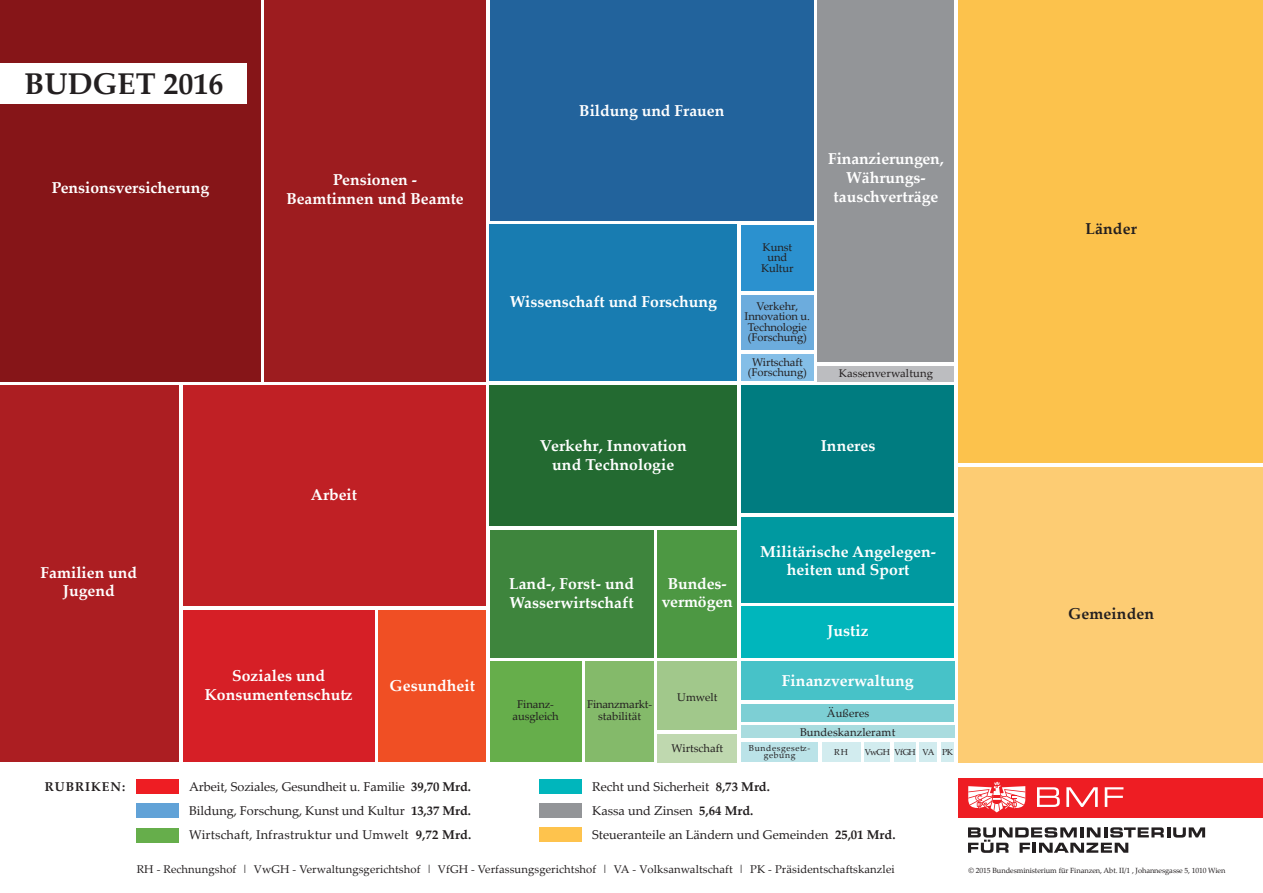
<style>
.page{position:relative;width:1263px;height:893px;background:#fff}
.page>*{position:absolute;margin:0;border:0;box-sizing:border-box;transform-origin:0 0}
.t1{font:700 30px "Palatino Linotype";color:#231f20}
.t2{font:700 15.75px/18.9px "Palatino Linotype";color:#fff;text-align:center}
.t3{font:700 15.75px "Palatino Linotype";letter-spacing:.01em;color:#231f20}
.t4{font:12.75px/24px "Palatino Linotype";color:#231f20;text-align:justify}
.t5{font:700 12.75px "Palatino Linotype";letter-spacing:.075em;color:#231f20}
.t6{font:11.25px "Palatino Linotype";letter-spacing:.01em;color:#231f20}
.t7{font:11.25px/10.5px "Palatino Linotype";letter-spacing:-.01em;color:#231f20;text-align:center}
.t8{font:11.25px/12px "Palatino Linotype";letter-spacing:-.02em;color:#231f20;text-align:center}
.t9{font:8.7px/7.5px "Palatino Linotype";letter-spacing:.07em;color:#231f20;text-align:center}
.t10{font:7.5px "Palatino Linotype";letter-spacing:-.01em;color:#231f20}
.s1{font-weight:700}
</style>
<div class="page">
<div style="left:0;top:0;width:260px;height:381px;background:#861518"></div>
<div style="left:264px;top:0;width:222px;height:381px;background:#9d1c1f"></div>
<div style="left:0;top:385px;width:179px;height:377px;background:#ac1e22"></div>
<div style="left:183px;top:385px;width:303px;height:221px;background:#c02025"></div>
<div style="left:183px;top:611px;width:191px;height:151px;background:#d61f26"></div>
<div style="left:378px;top:611px;width:108px;height:151px;background:#f04f24"></div>
<div style="left:490px;top:0;width:323px;height:220px;background:#22639c"></div>
<div style="left:490px;top:225px;width:247px;height:156px;background:#187cb1"></div>
<div style="left:741px;top:225px;width:72px;height:65px;background:#2b91cf"></div>
<div style="left:741px;top:295px;width:72px;height:55px;background:#6cacdd"></div>
<div style="left:741px;top:354px;width:72px;height:27px;background:#84bee7"></div>
<div style="left:958px;top:0;width:305px;height:463px;background:#fcc24c"></div>
<div style="left:958px;top:467px;width:305px;height:295px;background:#fdcc73"></div>
<div style="left:818px;top:0;width:136px;height:362px;background:#939598"></div>
<div style="left:818px;top:366px;width:136px;height:15px;background:#bcbdc0"></div>
<div style="left:490px;top:385px;width:247px;height:141px;background:#236a31"></div>
<div style="left:490px;top:530px;width:164px;height:127px;background:#3e853d"></div>
<div style="left:658px;top:530px;width:79px;height:127px;background:#4d9843"></div>
<div style="left:490px;top:662px;width:91px;height:100px;background:#66ae4b"></div>
<div style="left:585px;top:662px;width:69px;height:100px;background:#84ba6a"></div>
<div style="left:658px;top:662px;width:79px;height:68px;background:#a1c88b"></div>
<div style="left:658px;top:734px;width:79px;height:28px;background:#bfd8af"></div>
<div style="left:741px;top:385px;width:213px;height:128px;background:#007c80"></div>
<div style="left:741px;top:517px;width:213px;height:85px;background:#0099a0"></div>
<div style="left:741px;top:606px;width:213px;height:51px;background:#00b6bc"></div>
<div style="left:741px;top:662px;width:213px;height:38px;background:#47c2c8"></div>
<div style="left:741px;top:704px;width:213px;height:17px;background:#7dcfd4"></div>
<div style="left:741px;top:725px;width:213px;height:13px;background:#a9dcdf"></div>
<div style="left:741px;top:743px;width:77px;height:19px;background:#bbe3e8"></div>
<div style="left:941px;top:743px;width:13px;height:19px;background:#d2ecef"></div>
<div style="left:920px;top:743px;width:17px;height:19px;background:#d2ecef"></div>
<div style="left:894px;top:743px;width:21px;height:19px;background:#d2ecef"></div>
<div style="left:864px;top:743px;width:26px;height:19px;background:#d2ecef"></div>
<div style="left:822px;top:743px;width:38px;height:19px;background:#d2ecef"></div>
<div style="left:136px;top:779px;width:43px;height:15px;background:#ee1d23"></div>
<div style="left:136px;top:803px;width:43px;height:15px;background:#61a2d7"></div>
<div style="left:136px;top:828px;width:43px;height:14px;background:#66ae4b"></div>
<div style="left:539px;top:779px;width:42px;height:15px;background:#00b6bc"></div>
<div style="left:539px;top:803px;width:42px;height:15px;background:#939598"></div>
<div style="left:539px;top:827px;width:42px;height:15px;background:#fec34d"></div>
<svg style="left:968px;top:827px;width:237px;height:26px"></svg>
<div style="left:959px;top:778px;width:304px;height:39px;background:#ee1d23"></div>
<svg style="left:1037px;top:787px;width:23px;height:20px"></svg>
<svg style="left:1066px;top:787px;width:32px;height:20px"></svg>
<svg style="left:1105px;top:787px;width:18px;height:20px"></svg>
<svg style="left:968px;top:781px;width:58px;height:32px"></svg>
<div style="left:0;top:64px;width:246px;height:40px;background:#fff"></div>
<h1 class="t1" style="left:25px;top:63px;width:200px">BUDGET 2016</h1>
<p class="t2" style="left:52px;top:178px;width:159px">Pensionsversicherung</p>
<p class="t2" style="left:286px;top:169px;width:179px">Pensionen -<br>Beamtinnen und Beamte</p>
<p class="t2" style="left:579px;top:100px;width:147px">Bildung und Frauen</p>
<p class="t7" style="left:761px;top:241px;width:34px">Kunst und<br>Kultur</p>
<p class="t2" style="left:510px;top:291px;width:208px">Wissenschaft und Forschung</p>
<p class="t7" style="left:745px;top:300px;width:67px">Verkehr,<br>Innovation u.<br>Technologie (Forschung)</p>
<p class="t7" style="left:748px;top:356px;width:61px">Wirtschaft (Forschung)</p>
<p class="t2" style="left:828px;top:149px;width:117px">Finanzierungen,<br>Währungs&shy;tauschverträge</p>
<p class="t6" style="left:839px;top:365px;width:96px">Kassenverwaltung</p>
<p class="t3" style="left:1085px;top:218px;width:53px">Länder</p>
<p class="t2" style="left:311px;top:484px;width:48px">Arbeit</p>
<p class="t2" style="left:540px;top:435px;width:148px">Verkehr, Innovation und Technologie</p>
<p class="t2" style="left:821px;top:436px;width:56px">Inneres</p>
<p class="t2" style="left:40px;top:562px;width:98px">Familien und<br>Jugend</p>
<p class="t2" style="left:205px;top:666px;width:149px">Soziales und<br>Konsumentenschutz</p>
<p class="t2" style="left:390px;top:676px;width:87px">Gesundheit</p>
<p class="t2" style="left:509px;top:573px;width:127px;text-align:left">Land-, Forst- und<br>Wasserwirtschaft</p>
<p class="t2" style="left:662px;top:573px;width:72px">Bundes&shy;vermögen</p>
<p class="t7" style="left:513px;top:698px;width:48px;line-height:12px">Finanz&shy;ausgleich</p>
<p class="t8" style="left:587px;top:698px;width:67px">Finanzmarkt&shy;stabilität</p>
<p class="t6" style="left:677px;top:689px;width:42px">Umwelt</p>
<p class="t6" style="left:671px;top:740px;width:53px">Wirtschaft</p>
<p class="t2" style="left:760px;top:541px;width:177px">Militärische Angelegen&shy;heiten und Sport</p>
<p class="t2" style="left:827px;top:621px;width:43px">Justiz</p>
<p class="t2" style="left:782px;top:671px;width:133px">Finanzverwaltung</p>
<p class="t6" style="left:827px;top:705px;width:44px">Äußeres</p>
<p class="t9" style="left:834px;top:748px;width:15px">RH</p>
<p class="t9" style="left:894px;top:748px;width:60px">VfGH VA PK</p>
<p class="t6" style="left:800px;top:724px;width:97px">Bundeskanzleramt</p>
<p class="t9" style="left:749px;top:744px;width:63px">Bundesgesetz&shy;gebung</p>
<p class="t9" style="left:865px;top:748px;width:27px">VwGH</p>
<p class="t5" style="left:45px;top:778px;width:82px">RUBRIKEN:</p>
<p class="t4" style="left:189px;top:774px;width:284px">Arbeit, Soziales, Gesundheit u. Familie <span class="s1">39,70 Mrd.<br></span>Bildung, Forschung, Kunst und Kultur <span class="s1">13,37 Mrd.<br></span>Wirtschaft, Infrastruktur und Umwelt <span class="s1">9,72 Mrd.</span></p>
<p class="t4" style="left:592px;top:775px;width:305px;text-align:left">Recht und Sicherheit <span class="s1">8,73 Mrd.<br></span>Kassa und Zinsen <span class="s1">5,64 Mrd.<br></span>Steueranteile an Ländern und Gemeinden <span class="s1">25,01 Mrd.</span></p>
<p class="t6" style="left:137px;top:861px;width:760px">RH - Rechnungshof | VwGH - Verwaltungsgerichtshof | VfGH - Verfassungsgerichtshof | VA - Volksanwaltschaft | PK - Präsidentschaftskanzlei</p>
<p class="t3" style="left:1068px;top:602px;width:88px">Gemeinden</p>
<p class="t10" style="left:968px;top:865px;width:258px">© 2015 Bundesministerium für Finanzen, Abt. II/1 , Johannesgasse 5, 1010 Wien</p>
</div>
